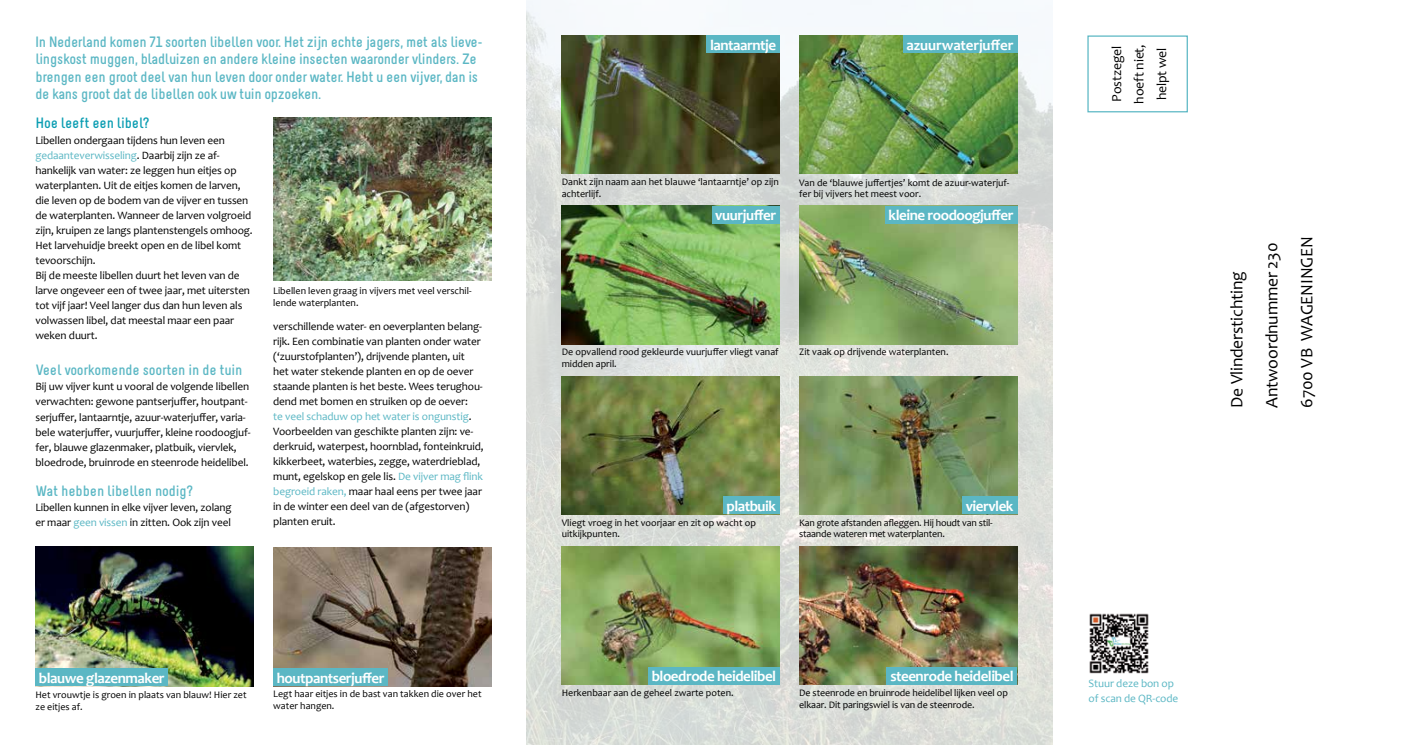
<style>
.page{position:relative;width:1407px;height:745px;background:#fff}
.page>*{position:absolute;margin:0;border:0;box-sizing:border-box;transform-origin:0 0}
.t1{font:17.5px/35px "Candara";letter-spacing:-.01em;color:#000}
.t2{font:700 15px/17.5px "Melbourne";letter-spacing:-.01em;color:#5bb7c4}
.t3{font:700 15px "Candara";letter-spacing:-.03em;color:#fff}
.t4{font:700 15px "Melbourne";color:#0a9db2}
.t5{font:700 15px "Candara";letter-spacing:-.01em;color:#fff}
.t6{font:13.75px/22.5px "Candara";letter-spacing:-.01em;color:#000}
.t7{font:11.25px/15px "Candara";letter-spacing:-.01em;color:#000}
.t8{font:11.25px/15px "Candara";letter-spacing:-.01em;color:#5bb7c4}
.t9{font:10px/11.9px "Candara";color:#000}
.t10{font:10px/11.9px "Candara";letter-spacing:-.02em;color:#000}
.s1{color:#5bb7c4}
</style>
<div class="page">
<img style="left:526px;top:0;width:526px;height:744px">
<div style="left:1087px;top:35px;width:101px;height:77px;border:1px solid #5bb7c4"></div>
<img style="left:562px;top:35px;width:218px;height:139px">
<img style="left:562px;top:206px;width:218px;height:138px">
<img style="left:799px;top:206px;width:218px;height:138px">
<img style="left:799px;top:376px;width:218px;height:138px">
<img style="left:799px;top:35px;width:218px;height:139px">
<img style="left:562px;top:376px;width:218px;height:138px">
<img style="left:799px;top:546px;width:218px;height:138px">
<img style="left:562px;top:546px;width:218px;height:138px">
<img style="left:273px;top:547px;width:218px;height:138px">
<img style="left:35px;top:546px;width:218px;height:139px">
<img style="left:273px;top:117px;width:218px;height:164px">
<img style="left:1089px;top:613px;width:60px;height:61px">
<div style="left:706px;top:35px;width:74px;height:18px;background:#5bb7c4"></div>
<div style="left:712px;top:206px;width:68px;height:18px;background:#5bb7c4"></div>
<div style="left:35px;top:667px;width:133px;height:18px;background:#5bb7c4"></div>
<div style="left:273px;top:667px;width:115px;height:18px;background:#5bb7c4"></div>
<div style="left:723px;top:496px;width:57px;height:18px;background:#5bb7c4"></div>
<div style="left:962px;top:496px;width:55px;height:18px;background:#5bb7c4"></div>
<div style="left:648px;top:666px;width:132px;height:18px;background:#5bb7c4"></div>
<div style="left:885px;top:206px;width:132px;height:18px;background:#5bb7c4"></div>
<div style="left:903px;top:35px;width:114px;height:18px;background:#5bb7c4"></div>
<div style="left:887px;top:666px;width:130px;height:18px;background:#5bb7c4"></div>
<p class="t2" style="left:35px;top:33px;width:448px">In Nederland komen 71 soorten libellen voor. Het zijn echte jagers, met als lieve&shy;lingskost muggen, bladluizen en andere kleine insecten waaronder vlinders. Ze brengen een groot deel van hun leven door onder water. Hebt u een vijver, dan is de kans groot dat de libellen ook uw tuin opzoeken.</p>
<h2 class="t4" style="left:35px;top:114px;width:115px">Hoe leeft een libel?</h2>
<p class="t7" style="left:35px;top:132px;width:219px">Libellen ondergaan tijdens hun leven een <span class="s1">gedaanteverwisseling</span>. Daarbij zijn ze af&shy;hankelijk van water: ze leggen hun eitjes op waterplanten. Uit de eitjes komen de larven, die leven op de bodem van de vijver en tussen de waterplanten. Wanneer de larven volgroeid zijn, kruipen ze langs plantenstengels omhoog.<br>Het larvehuidje breekt open en de libel komt tevoorschijn.<br>Bij de meeste libellen duurt het leven van de larve ongeveer een of twee jaar, met uitersten tot vijf jaar! Veel langer dus dan hun leven als volwassen libel, dat meestal maar een paar weken duurt.</p>
<h2 class="t2" style="left:35px;top:361px;width:208px">Veel voorkomende soorten in de tuin</h2>
<p class="t7" style="left:35px;top:379px;width:217px">Bij uw vijver kunt u vooral de volgende libellen verwachten: gewone pantserjuffer, houtpant&shy;serjuffer, lantaarntje, azuur-waterjuffer, varia&shy;bele waterjuffer, vuurjuffer, kleine roodoogjuf&shy;fer, blauwe glazenmaker, platbuik, viervlek, bloedrode, bruinrode en steenrode heidelibel.</p>
<h2 class="t2" style="left:35px;top:481px;width:159px">Wat hebben libellen nodig?</h2>
<p class="t7" style="left:35px;top:499px;width:198px">Libellen kunnen in elke vijver leven, zolang er maar <span class="s1">geen vissen</span> in zitten. Ook zijn veel</p>
<p class="t9" style="left:273px;top:284px;width:200px">Libellen leven graag in vijvers met veel verschil&shy;lende waterplanten.</p>
<p class="t7" style="left:273px;top:318px;width:212px">verschillende water- en oeverplanten belang&shy;rijk. Een combinatie van planten onder water (‘zuurstofplanten’), drijvende planten, uit<br>het water stekende planten en op de oever staande planten is het beste. Wees terughou&shy;dend met bomen en struiken op de oever:<br><span class="s1">te veel schaduw op het water is ongunstig</span>.<br>Voorbeelden van geschikte planten zijn: ve&shy;derkruid, waterpest, hoornblad, fonteinkruid, kikkerbeet, waterbies, zegge, waterdrieblad, munt, egelskop en gele lis. <span class="s1">De vijver mag flink begroeid raken,</span> maar haal eens per twee jaar in de winter een deel van de (afgestorven) planten eruit.</p>
<h2 class="t3" style="left:39px;top:667px;width:127px">blauwe glazenmaker</h2>
<h2 class="t3" style="left:277px;top:667px;width:109px">houtpantserjuffer</h2>
<p class="t9" style="left:35px;top:688px;width:213px">Het vrouwtje is groen in plaats van blauw! Hier zet ze eitjes af.</p>
<p class="t9" style="left:273px;top:687px;width:210px">Legt haar eitjes in de bast van takken die over het water hangen.</p>
<h2 class="t3" style="left:710px;top:36px;width:68px">lantaarntje</h2>
<h2 class="t5" style="left:906px;top:36px;width:109px">azuurwaterjuffer</h2>
<p class="t9" style="left:562px;top:176px;width:219px">Dankt zijn naam aan het blauwe ‘lantaarntje’ op zijn achterlijf.</p>
<h2 class="t3" style="left:715px;top:206px;width:62px">vuurjuffer</h2>
<p class="t9" style="left:799px;top:176px;width:212px">Van de ‘blauwe juffertjes’ komt de azuur-waterjuf&shy;fer bij vijvers het meest voor.</p>
<h2 class="t3" style="left:888px;top:206px;width:127px">kleine roodoogjuffer</h2>
<p class="t9" style="left:562px;top:345px;width:218px">De opvallend rood gekleurde vuurjuffer vliegt vanaf midden april.</p>
<p class="t9" style="left:799px;top:345px;width:151px">Zit vaak op drijvende waterplanten.</p>
<h2 class="t3" style="left:726px;top:496px;width:51px">platbuik</h2>
<h2 class="t3" style="left:965px;top:496px;width:49px">viervlek</h2>
<p class="t9" style="left:562px;top:516px;width:196px">Vliegt vroeg in het voorjaar en zit op wacht op uitkijkpunten.</p>
<p class="t10" style="left:799px;top:516px;width:195px">Kan grote afstanden afleggen. Hij houdt van stil&shy;staande wateren met waterplanten.</p>
<h2 class="t3" style="left:652px;top:666px;width:126px">bloedrode heidelibel</h2>
<p class="t9" style="left:562px;top:686px;width:173px">Herkenbaar aan de geheel zwarte poten.</p>
<h2 class="t3" style="left:890px;top:666px;width:125px">steenrode heidelibel</h2>
<p class="t9" style="left:799px;top:686px;width:210px">De steenrode en bruinrode heidelibel lijken veel op elkaar. Dit paringswiel is van de steenrode.</p>
<p class="t6" style="left:1105px;top:103px;width:61px;rotate:-90deg">Postzegel hoeft niet, helpt wel</p>
<h1 class="t1" style="left:1219px;top:407px;width:173px;rotate:-90deg">De Vlinderstichting<br>Antwoordnummer 230<br>6700 VB WAGENINGEN</h1>
<p class="t8" style="left:1088px;top:675px;width:91px">Stuur deze bon op of scan de QR-code</p>
</div>
